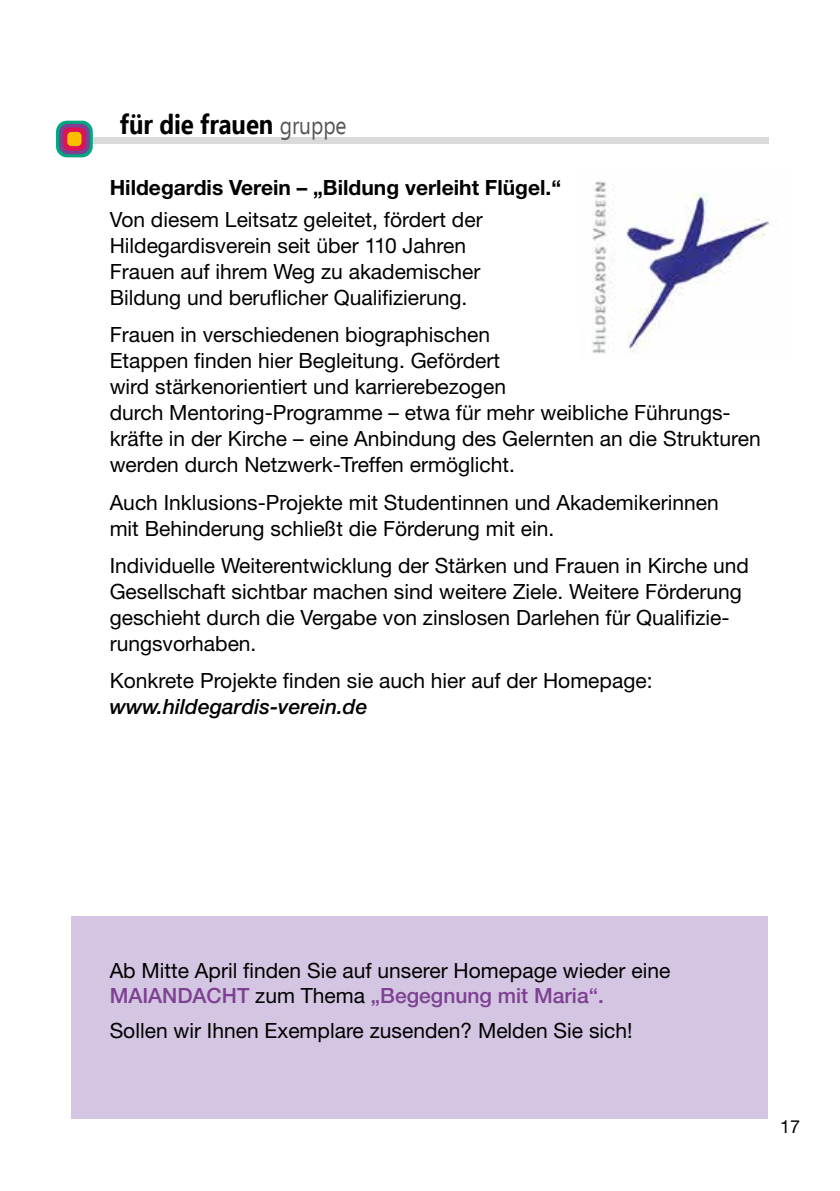
<style>
.page{position:relative;width:840px;height:1191px;background:#fff}
.page>*{position:absolute;margin:0;border:0;box-sizing:border-box;transform-origin:0 0}
.t1{font:700 27.6px "Ebrima";letter-spacing:-.005em;color:#000;scale:.87 1}
.t2{font:21px/26px "Helvetica Neue LT";color:#000}
.t3{font:700 21px "Helvetica Neue LT";color:#000}
.t4{font:italic 500 21px "Helvetica Neue LT";color:#000}
.t5{font:18px "Helvetica Neue LT";color:#000}
.s1{font-weight:400;font-size:24.2px;color:#565656}
.s2{font-weight:500;color:#7d4092}
</style>
<div class="page">
<div style="left:93px;top:137px;width:675px;height:6px;background:#dadada"></div>
<svg style="left:56px;top:121px;width:37px;height:36px"></svg>
<div style="left:59px;top:124px;width:31px;height:30px;background:#7d4092;border-radius:9px"></div>
<div style="left:63px;top:127px;width:23px;height:24px;background:#dd1356;border-radius:7px"></div>
<div style="left:67px;top:132px;width:14px;height:14px;background:#fcc000;border-radius:4px"></div>
<img style="left:592px;top:181px;width:178px;height:173px">
<div style="left:72px;top:916px;width:695px;height:203px;background:#d4c5e2"></div>
<h1 class="t1" style="left:120px;top:104px;width:262px">für die frauen <span class="s1">gruppe</span></h1>
<p class="t3" style="left:110px;top:175px;width:452px">Hildegardis Verein – „Bildung verleiht Flügel.“</p>
<p class="t2" style="left:110px;top:206px;width:374px">Von diesem Leitsatz geleitet, fördert der Hildegardisverein seit über 110 Jahren Frauen auf ihrem Weg zu akademischer Bildung und beruflicher Qualifizierung.</p>
<p class="t2" style="left:110px;top:321px;width:652px">Frauen in verschiedenen biographischen<br>Etappen finden hier Begleitung. Gefördert<br>wird stärkenorientiert und karrierebezogen<br>durch Mentoring-Programme – etwa für mehr weibliche Führungs&shy;kräfte in der Kirche – eine Anbindung des Gelernten an die Strukturen werden durch Netzwerk-Treffen ermöglicht.</p>
<p class="t2" style="left:110px;top:489px;width:610px">Auch Inklusions-Projekte mit Studentinnen und Akademikerinnen mit Behinderung schließt die Förderung mit ein.</p>
<p class="t2" style="left:110px;top:552px;width:640px">Individuelle Weiterentwicklung der Stärken und Frauen in Kirche und Gesellschaft sichtbar machen sind weitere Ziele. Weitere Förderung geschieht durch die Vergabe von zinslosen Darlehen für Qualifizie&shy;rungsvorhaben.</p>
<p class="t2" style="left:110px;top:667px;width:544px">Konkrete Projekte finden sie auch hier auf der Homepage:</p>
<p class="t4" style="left:110px;top:694px;width:259px">www.hildegardis-verein.de</p>
<p class="t2" style="left:110px;top:958px;width:562px;line-height:24px">Ab Mitte April finden Sie auf unserer Homepage wieder eine<br><span class="s2">MAIANDACHT</span> zum Thema <span class="s2">„Begegnung mit Maria“.</span></p>
<p class="t2" style="left:110px;top:1017px;width:524px">Sollen wir Ihnen Exemplare zusenden? Melden Sie sich!</p>
<p class="t5" style="left:779px;top:1116px;width:22px">17</p>
</div>
